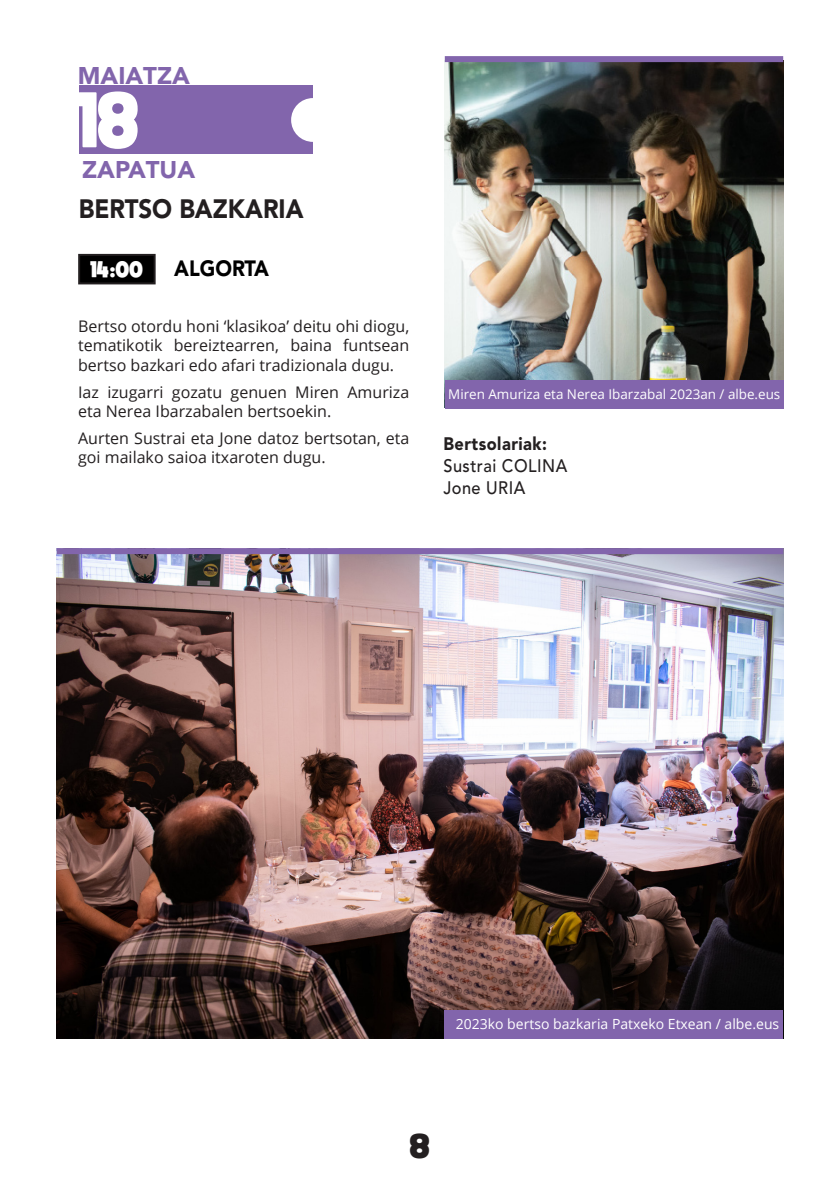
<style>
.page{position:relative;width:840px;height:1191px;background:#fff}
.page>*{position:absolute;margin:0;border:0;box-sizing:border-box;transform-origin:0 0}
.ZENBAKI{font:800 55px "moon get";color:#fff;scale:.91 1}
.IZENBURUA{font:900 26.4px "Avenir";color:#231f20;scale:.91 1}
.HILABETEA{font:900 24px "Avenir";color:#8265ac}
.t1{font:800 24px "moon get";color:#231f20}
.LEKUA{font:900 22px "Avenir";color:#000;scale:.91 1}
.t2{font:500 18px "Avenir";letter-spacing:.03em;color:#231f20;scale:.91 1}
.t3{font:900 18px "Avenir";letter-spacing:.03em;color:#231f20;scale:.91 1}
.t4{font:16px/19.2px "Open Sans";color:#231f20}
.ORDUA{font:800 16px "moon get";color:#fff}
.t5{font:14px "Open Sans";color:#fff}
.t6{font:13.4px "Open Sans";color:#fff}
</style>
<div class="page">
<div style="left:79px;top:255px;width:75px;height:28px;background:#000"></div>
<div style="left:78px;top:254px;width:77px;height:30px;border:2px solid #231f20"></div>
<img style="left:444px;top:62px;width:338px;height:318px">
<div style="left:79px;top:86px;width:234px;height:68px;background:#8265ac"></div>
<div style="left:291px;top:98px;width:43px;height:44px;background:#fff;border-radius:50%"></div>
<div style="left:444px;top:56px;width:338px;height:6px;background:#8265ac"></div>
<div style="left:444px;top:380px;width:339px;height:29px;background:#8265ac"></div>
<img style="left:57px;top:554px;width:725px;height:485px">
<div style="left:57px;top:548px;width:725px;height:6px;background:#8265ac"></div>
<div style="left:444px;top:1010px;width:338px;height:29px;background:#8265ac"></div>
<p class="HILABETEA" style="left:78px;top:58px;width:114px">MAIATZA</p>
<p class="ZENBAKI" style="left:78px;top:85px;width:69px">18</p>
<p class="HILABETEA" style="left:82px;top:152px;width:114px">ZAPATUA</p>
<p class="IZENBURUA" style="left:79px;top:190px;width:248px">BERTSO BAZKARIA</p>
<p class="ORDUA" style="left:90px;top:259px;width:54px">14:00</p>
<p class="LEKUA" style="left:174px;top:252px;width:106px">ALGORTA</p>
<p class="t4" style="left:78px;top:316px;width:332px;text-align:justify">Bertso otordu honi ‘klasikoa’ deitu ohi diogu, tematikotik bereiztearren, baina funtsean bertso bazkari edo afari tradizionala dugu.</p>
<p class="t4" style="left:78px;top:382px;width:332px">Iaz izugarri gozatu genuen Miren Amuriza eta Nerea Ibarzabalen bertsoekin.</p>
<p class="t4" style="left:78px;top:428px;width:332px">Aurten Sustrai eta Jone datoz bertsotan, eta goi mailako saioa itxaroten dugu.</p>
<p class="t3" style="left:443px;top:431px;width:115px">Bertsolariak:</p>
<p class="t6" style="left:448px;top:385px;width:333px">Miren Amuriza eta Nerea Ibarzabal 2023an / albe.eus</p>
<p class="t2" style="left:443px;top:452px;width:138px">Sustrai COLINA</p>
<p class="t2" style="left:443px;top:474px;width:92px">Jone URIA</p>
<p class="t5" style="left:455px;top:1014px;width:325px">2023ko bertso bazkaria Patxeko Etxean / albe.eus</p>
<h3 class="t1" style="left:410px;top:1131px;width:21px">8</h3>
</div>
